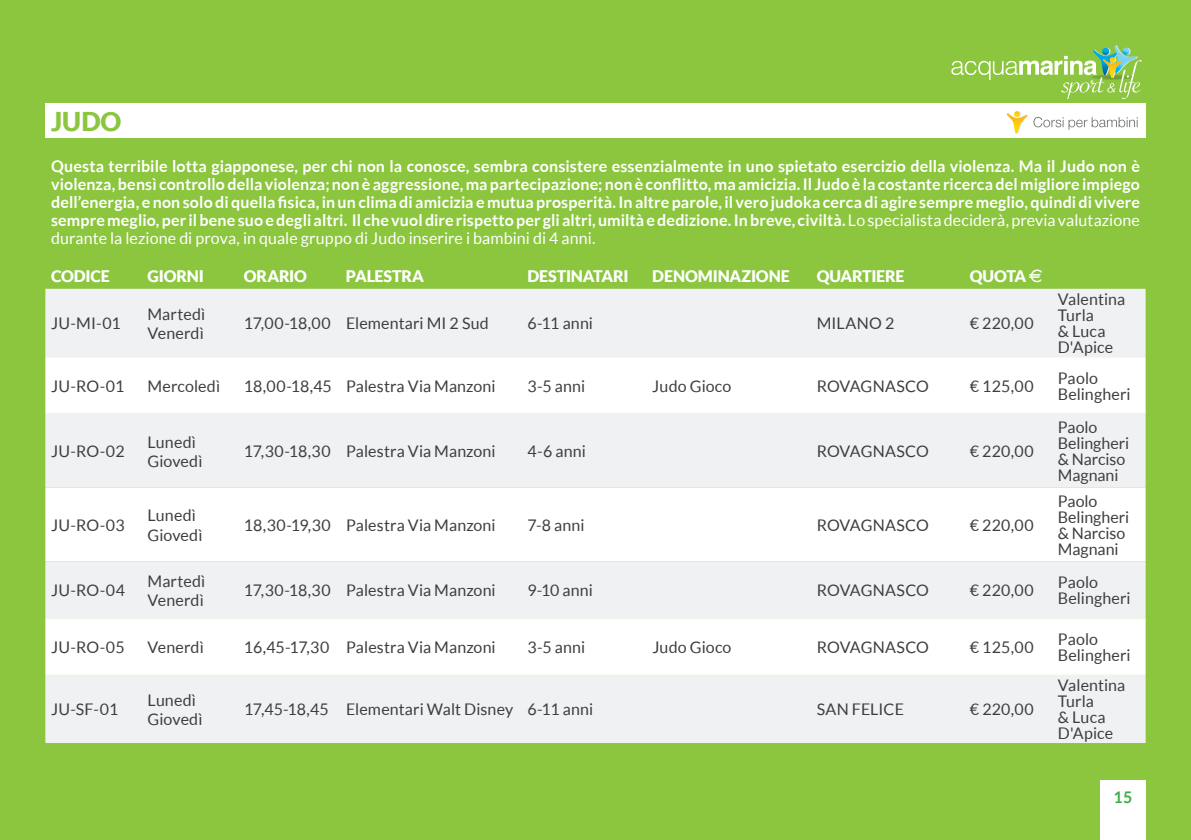
<style>
.page{position:relative;width:1191px;height:840px;background:#fff}
.page>*{position:absolute;margin:0;border:0;box-sizing:border-box;transform-origin:0 0}
.t1{font:900 26px "Lato";color:#8bc63e}
.t2{font:16px/16px "Lato";letter-spacing:.005em;color:#3e3e3f}
.t3{font:700 16px/18px "Lato";letter-spacing:.005em;color:#fff;text-align:justify}
.t4{font:900 16px "Lato";letter-spacing:-.01em;color:#fff}
.t5{font:700 16px "Lato";color:#40ae49}
.s1{font-weight:400}
.s2{font-family:"Euro font";font-weight:400}
</style>
<div class="page">
<div style="left:0;top:0;width:1191px;height:839px;background:#8bc63e"></div>
<div style="left:1100px;top:780px;width:45px;height:59px;background:#fff"></div>
<svg style="left:951px;top:45px;width:190px;height:54px"></svg>
<svg style="left:98px;top:742px;width:20px;height:1px"></svg>
<div style="left:45px;top:104px;width:1100px;height:34px;background:#fff"></div>
<div style="left:45px;top:288px;width:1100px;height:454px;background:#f0f1f2"></div>
<svg style="left:45px;top:357px;width:1100px;height:317px;fill:#fff"></svg>
<svg style="left:1006px;top:111px;width:131px;height:23px"></svg>
<h1 class="t1" style="left:51px;top:106px;width:72px">JUDO</h1>
<p class="t3" style="left:51px;top:157px;width:1090px">Questa terribile lotta giapponese, per chi non la conosce, sembra consistere essenzialmente in uno spietato esercizio della violenza. Ma il Judo non è violenza, bensì controllo della violenza; non è aggressione, ma partecipazione; non è conflitto, ma amicizia. Il Judo è la costante ricerca del migliore impiego dell’energia, e non solo di quella fisica, in un clima di amicizia e mutua prosperità. In altre parole, il vero judoka cerca di agire sempre meglio, quindi di vivere sempre meglio, per il bene suo e degli altri. Il che vuol dire rispetto per gli altri, umiltà e dedizione. In breve, civiltà. <span class="s1">Lo specialista deciderà, previa valutazione durante la lezione di prova, in quale gruppo di Judo inserire i bambini di 4 anni.</span></p>
<p class="t4" style="left:51px;top:267px;width:60px">CODICE</p>
<p class="t4" style="left:147px;top:267px;width:58px">GIORNI</p>
<p class="t4" style="left:244px;top:267px;width:65px">ORARIO</p>
<p class="t4" style="left:346px;top:267px;width:80px">PALESTRA</p>
<p class="t4" style="left:527px;top:267px;width:102px">DESTINATARI</p>
<p class="t4" style="left:652px;top:267px;width:139px">DENOMINAZIONE</p>
<p class="t4" style="left:816px;top:267px;width:89px">QUARTIERE</p>
<p class="t4" style="left:969px;top:267px;width:75px">QUOTA <span class="s2">K</span></p>
<p class="t2" style="left:51px;top:315px;width:71px">JU-MI-01</p>
<p class="t2" style="left:147px;top:304px;width:59px;line-height:19.2px">Martedì<br>Venerdì</p>
<p class="t2" style="left:244px;top:315px;width:246px">17,00-18,00 Elementari MI 2 Sud</p>
<p class="t2" style="left:527px;top:315px;width:67px">6-11 anni</p>
<p class="t2" style="left:816px;top:315px;width:79px">MILANO 2</p>
<p class="t2" style="left:970px;top:315px;width:65px">€ 220,00</p>
<p class="t2" style="left:1057px;top:291px;width:69px">Valentina<br>Turla<br>&amp; Luca<br>D'Apice</p>
<p class="t2" style="left:51px;top:378px;width:75px">JU-RO-01</p>
<p class="t2" style="left:147px;top:378px;width:74px">Mercoledì</p>
<p class="t2" style="left:244px;top:378px;width:253px">18,00-18,45 Palestra Via Manzoni</p>
<p class="t2" style="left:527px;top:378px;width:59px">3-5 anni</p>
<p class="t2" style="left:652px;top:378px;width:81px">Judo Gioco</p>
<p class="t2" style="left:816px;top:378px;width:114px">ROVAGNASCO</p>
<p class="t2" style="left:970px;top:378px;width:65px">€ 125,00</p>
<p class="t2" style="left:1057px;top:370px;width:74px">Paolo<br>Belingheri</p>
<p class="t2" style="left:51px;top:443px;width:75px">JU-RO-02</p>
<p class="t2" style="left:147px;top:432px;width:56px;line-height:19.2px">Lunedì<br>Giovedì</p>
<p class="t2" style="left:244px;top:443px;width:253px">17,30-18,30 Palestra Via Manzoni</p>
<p class="t2" style="left:527px;top:443px;width:60px">4-6 anni</p>
<p class="t2" style="left:816px;top:443px;width:114px">ROVAGNASCO</p>
<p class="t2" style="left:970px;top:443px;width:65px">€ 220,00</p>
<p class="t2" style="left:51px;top:516px;width:75px">JU-RO-03</p>
<p class="t2" style="left:147px;top:505px;width:56px;line-height:19.2px">Lunedì<br>Giovedì</p>
<p class="t2" style="left:244px;top:516px;width:253px">18,30-19,30 Palestra Via Manzoni</p>
<p class="t2" style="left:527px;top:516px;width:59px">7-8 anni</p>
<p class="t2" style="left:816px;top:516px;width:114px">ROVAGNASCO</p>
<p class="t2" style="left:970px;top:516px;width:65px">€ 220,00</p>
<p class="t2" style="left:1057px;top:419px;width:73px">Paolo<br>Belingheri &amp; Narciso<br>Magnani</p>
<p class="t2" style="left:1057px;top:492px;width:73px">Paolo<br>Belingheri &amp; Narciso<br>Magnani</p>
<p class="t2" style="left:51px;top:582px;width:75px">JU-RO-04</p>
<p class="t2" style="left:148px;top:570px;width:59px;line-height:19.2px">Martedì<br>Venerdì</p>
<p class="t2" style="left:244px;top:582px;width:253px">17,30-18,30 Palestra Via Manzoni</p>
<p class="t2" style="left:527px;top:582px;width:67px">9-10 anni</p>
<p class="t2" style="left:816px;top:582px;width:114px">ROVAGNASCO</p>
<p class="t2" style="left:970px;top:582px;width:65px">€ 220,00</p>
<p class="t2" style="left:1057px;top:574px;width:74px">Paolo<br>Belingheri</p>
<p class="t2" style="left:51px;top:638px;width:75px">JU-RO-05</p>
<p class="t2" style="left:148px;top:638px;width:58px">Venerdì</p>
<p class="t2" style="left:244px;top:638px;width:253px">16,45-17,30 Palestra Via Manzoni</p>
<p class="t2" style="left:527px;top:638px;width:59px">3-5 anni</p>
<p class="t2" style="left:652px;top:638px;width:81px">Judo Gioco</p>
<p class="t2" style="left:817px;top:638px;width:114px">ROVAGNASCO</p>
<p class="t2" style="left:970px;top:638px;width:65px">€ 125,00</p>
<p class="t2" style="left:1057px;top:630px;width:74px">Paolo<br>Belingheri</p>
<p class="t2" style="left:51px;top:701px;width:69px">JU-SF-01</p>
<p class="t2" style="left:148px;top:690px;width:56px;line-height:19.2px">Lunedì<br>Giovedì</p>
<p class="t2" style="left:244px;top:701px;width:351px">17,45-18,45 Elementari Walt Disney 6-11 anni</p>
<p class="t2" style="left:817px;top:701px;width:89px">SAN FELICE</p>
<p class="t2" style="left:970px;top:701px;width:65px">€ 220,00</p>
<p class="t2" style="left:1057px;top:677px;width:69px">Valentina<br>Turla<br>&amp; Luca<br>D'Apice</p>
<p class="t5" style="left:1113px;top:787px;width:20px">15</p>
</div>
